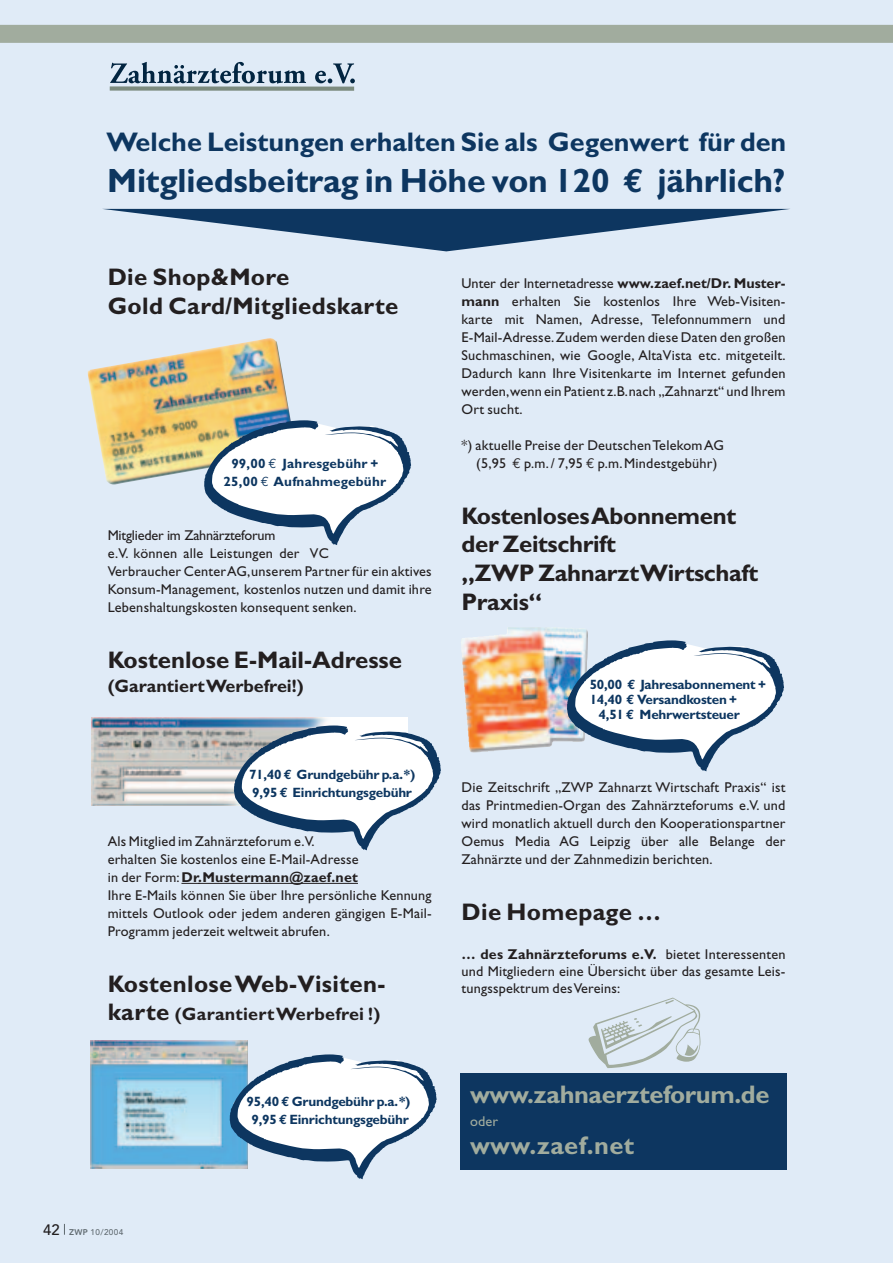
<style>
.page{position:relative;width:893px;height:1263px;background:#fff}
.page>*{position:absolute;margin:0;border:0;box-sizing:border-box;transform-origin:0 0}
.t1{font:700 33.75px "Gill Sans";letter-spacing:-.005em;color:#0d3660}
.t2{font:700 27px "Gill Sans";color:#0d3660}
.t3{font:700 25.5px "Gill Sans";letter-spacing:-.015em;color:#a1ac9e}
.t4{font:700 25.5px "Gill Sans";letter-spacing:.015em;color:#a1ac9e}
.t5{font:700 24px/28.8px "Gill Sans";color:#231f20}
.t6{font:700 18px "Gill Sans";color:#231f20}
.t7{font:14.25px/18px "Gill Sans";letter-spacing:.015em;color:#231f20;text-align:justify}
.t8{font:14.25px "Gill Sans";color:#a1ac9e}
.t9{font:700 13.5px/18px "Gill Sans";letter-spacing:-.015em;color:#0d3660}
.t10{font:700 13.5px/18px "Gill Sans";letter-spacing:.015em;color:#0d3660;text-align:center}
.t11{font:500 8.25px "Avenir";letter-spacing:.05em;color:#5f696f}
.s1{font-family:"Euro Mono"}
.s2{font-family:"Euro Mono";font-weight:400}
.s3{font-weight:700}
.s4{font-size:24px}
.s5{font-size:15px;color:#231f20}
.s6{font-weight:800}
</style>
<div class="page">
<div style="left:1px;top:0;width:892px;height:1262px;background:#e0ebf7"></div>
<div style="left:460px;top:1073px;width:327px;height:96px;background:#0d3660"></div>
<svg style="left:181px;top:883px;width:17px;height:1px"></svg>
<hr style="left:198px;top:883px;width:160px;height:1px;background:#231f20">
<svg style="left:110px;top:62px;width:196px;height:22px"></svg>
<svg style="left:315px;top:63px;width:40px;height:20px"></svg>
<div style="left:110px;top:86px;width:244px;height:5px;background:#7c8b7f"></div>
<div style="left:1px;top:25px;width:892px;height:18px;background:#a1ac9e"></div>
<img style="left:88px;top:338px;width:203px;height:147px">
<svg style="left:204px;top:420px;width:207px;height:125px"></svg>
<img style="left:92px;top:718px;width:247px;height:88px">
<svg style="left:234px;top:725px;width:207px;height:125px"></svg>
<img style="left:91px;top:1041px;width:157px;height:127px">
<svg style="left:230px;top:1054px;width:207px;height:125px"></svg>
<img style="left:461px;top:627px;width:127px;height:126px">
<svg style="left:567px;top:640px;width:217px;height:131px"></svg>
<svg style="left:589px;top:997px;width:111px;height:71px"></svg>
<svg style="left:103px;top:209px;width:686px;height:42px"></svg>
<h2 class="t2" style="left:107px;top:132px;width:681px">Welche Leistungen erhalten Sie als Gegenwert für den</h2>
<h1 class="t1" style="left:107px;top:169px;width:680px">Mitgliedsbeitrag in Höhe von 120 <span class="s1">€</span> jährlich?</h1>
<h3 class="t5" style="left:108px;top:265px;width:292px">Die Shop&amp;More<br>Gold Card/Mitgliedskarte</h3>
<p class="t10" style="left:224px;top:456px;width:164px">99,00 <span class="s2">€</span> Jahresgebühr +<br>25,00 <span class="s2">€</span> Aufnahmegebühr</p>
<p class="t7" style="left:108px;top:528px;width:325px;text-align:left">Mitglieder im Zahnärzteforum<br>e.V. können alle Leistungen der VC<br>Verbraucher Center AG,unserem Partner für ein aktives Konsum-Management, kostenlos nutzen und damit ihre Lebenshaltungskosten konsequent senken.</p>
<h3 class="t5" style="left:108px;top:648px;width:296px">Kostenlose E-Mail-Adresse</h3>
<p class="t6" style="left:108px;top:680px;width:197px">(Garantiert Werbefrei!)</p>
<p class="t9" style="left:249px;top:767px;width:168px">71,40 <span class="s1">€</span> Grundgebühr p.a.*)<br>9,95 <span class="s1">€</span> Einrichtungsgebühr</p>
<p class="t7" style="left:108px;top:834px;width:325px;text-align:left">Als Mitglied im Zahnärzteforum e.V.<br>erhalten Sie kostenlos eine E-Mail-Adresse<br>in der Form:<span class="s3">Dr.Mustermann@zaef.net<br></span>Ihre E-Mails können Sie über Ihre persönliche Kennung mittels Outlook oder jedem anderen gängigen E-Mail-Programm jederzeit weltweit abrufen.</p>
<h3 class="t5" style="left:108px;top:972px;width:279px">Kostenlose Web-Visiten-</h3>
<p class="t6" style="left:108px;top:1008px;width:274px"><span class="s4">karte</span> (Garantiert Werbefrei !)</p>
<p class="t11" style="left:43px;top:1228px;width:82px"><span class="s5">42</span> <span class="s6">ZWP</span> 10/2004</p>
<p class="t9" style="left:247px;top:1094px;width:165px;text-align:center">95,40 <span class="s1">€</span> Grundgebühr p.a.*)<br>9,95 <span class="s1">€</span> Einrichtungsgebühr</p>
<p class="t7" style="left:461px;top:276px;width:326px">Unter der Internetadresse <span class="s3">www.zaef.net/Dr. Muster&shy;mann</span> erhalten Sie kostenlos Ihre Web-Visiten&shy;karte mit Namen, Adresse, Telefonnummern und E-Mail-Adresse.Zudem werden diese Daten den großen Suchmaschinen, wie Google, AltaVista etc. mitgeteilt.<br>Dadurch kann Ihre Visitenkarte im Internet gefunden werden,wenn ein Patient z.B.nach „Zahnarzt“ und Ihrem Ort sucht.</p>
<p class="t7" style="left:461px;top:438px;width:264px;text-align:center">*) aktuelle Preise der Deutschen Telekom AG (5,95 <span class="s1">€</span> p.m./ 7,95 <span class="s1">€</span> p.m.Mindestgebühr)</p>
<h3 class="t5" style="left:461px;top:504px;width:298px">Kostenloses Abonnement der Zeitschrift<br>„ZWP Zahnarzt Wirtschaft<br>Praxis“</h3>
<p class="t9" style="left:590px;top:677px;width:178px">50,00 <span class="s1">€</span> Jahresabonnement +</p>
<p class="t9" style="left:590px;top:692px;width:149px">14,40 <span class="s1">€</span> Versandkosten +</p>
<p class="t9" style="left:599px;top:707px;width:143px">4,51 <span class="s1">€</span> Mehrwertsteuer</p>
<p class="t7" style="left:461px;top:780px;width:326px">Die Zeitschrift „ZWP Zahnarzt Wirtschaft Praxis“ ist das Printmedien-Organ des Zahnärzteforums e.V. und wird monatlich aktuell durch den Kooperationspartner Oemus Media AG Leipzig über alle Belange der Zahnärzte und der Zahnmedizin berichten.</p>
<h3 class="t5" style="left:461px;top:900px;width:201px">Die Homepage …</h3>
<p class="t7" style="left:461px;top:947px;width:326px;line-height:17.1px"><span class="s3">… des Zahnärzteforums e.V.</span> bietet Interessenten und Mitgliedern eine Übersicht über das gesamte Leis&shy;tungsspektrum des Vereins:</p>
<h3 class="t3" style="left:470px;top:1086px;width:301px">www.zahnaerzteforum.de</h3>
<p class="t8" style="left:470px;top:1116px;width:30px">oder</p>
<h3 class="t4" style="left:470px;top:1137px;width:166px">www.zaef.net</h3>
</div>
